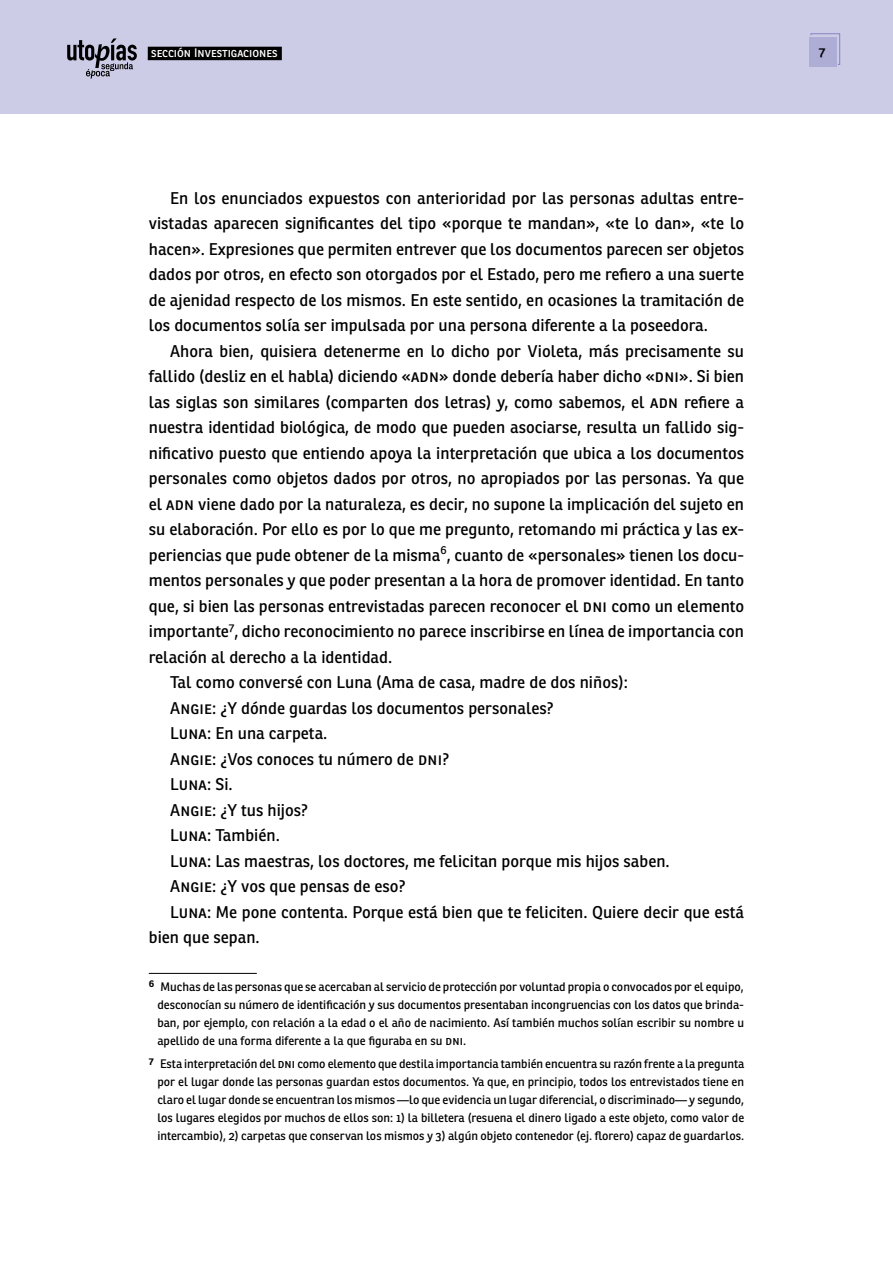
<style>
.page{position:relative;width:893px;height:1263px;background:#fff}
.page>*{position:absolute;margin:0;border:0;box-sizing:border-box;transform-origin:0 0}
.t1{font:16.5px/25.5px "Ronnia";color:#000;text-align:justify}
.t2{font:600 13.2px "Ronnia";color:#000}
.t3{font:12px/18px "Ronnia";color:#000;text-align:justify}
.t4{font:12px "Ronnia";color:#fff}
</style>
<div class="page">
<div style="left:0;top:0;width:893px;height:113px;background:#cccce6"></div>
<div style="left:809px;top:38px;width:27px;height:29px;background:#adadd6"></div>
<svg style="left:810px;top:33px;width:30px;height:32px"></svg>
<svg style="left:67px;top:38px;width:70px;height:41px"></svg>
<div style="left:148px;top:47px;width:134px;height:13px;background:#000"></div>
<hr style="left:149px;top:973px;width:108px;height:1px;background:#000">
<p class="t4" style="left:151px;top:46px;width:128px">sección Investigaciones</p>
<p class="t2" style="left:819px;top:44px;width:8px">7</p>
<p class="t1" style="left:149px;top:185px;width:597px;text-indent:21px">En los enunciados expuestos con anterioridad por las personas adultas entre&shy;vistadas aparecen significantes del tipo «porque te mandan», «te lo dan», «te lo hacen». Expresiones que permiten entrever que los documentos parecen ser objetos dados por otros, en efecto son otorgados por el Estado, pero me refiero a una suerte de ajenidad respecto de los mismos. En este sentido, en ocasiones la tramitación de los documentos solía ser impulsada por una persona diferente a la poseedora.</p>
<p class="t1" style="left:170px;top:338px;width:576px">Ahora bien, quisiera detenerme en lo dicho por Violeta, más precisamente su</p>
<p class="t1" style="left:149px;top:364px;width:597px">fallido (desliz en el habla) diciendo «adn» donde debería haber dicho «dni». Si bien</p>
<p class="t1" style="left:149px;top:389px;width:597px">las siglas son similares (comparten dos letras) y, como sabemos, el adn refiere a</p>
<p class="t1" style="left:149px;top:415px;width:597px">nuestra identidad biológica, de modo que pueden asociarse, resulta un fallido sig-</p>
<p class="t1" style="left:149px;top:440px;width:597px">nificativo puesto que entiendo apoya la interpretación que ubica a los documentos</p>
<p class="t1" style="left:149px;top:465px;width:597px">personales como objetos dados por otros, no apropiados por las personas. Ya que</p>
<p class="t1" style="left:149px;top:491px;width:597px">el adn viene dado por la naturaleza, es decir, no supone la implicación del sujeto en</p>
<p class="t1" style="left:149px;top:516px;width:597px">su elaboración. Por ello es por lo que me pregunto, retomando mi práctica y las ex-</p>
<p class="t1" style="left:149px;top:542px;width:597px">periencias que pude obtener de la misma<sup>6</sup>, cuanto de «personales» tienen los docu-</p>
<p class="t1" style="left:149px;top:568px;width:597px">mentos personales y que poder presentan a la hora de promover identidad. En tanto</p>
<p class="t1" style="left:149px;top:593px;width:597px">que, si bien las personas entrevistadas parecen reconocer el dni como un elemento</p>
<p class="t1" style="left:149px;top:619px;width:597px">importante<sup>7</sup>, dicho reconocimiento no parece inscribirse en línea de importancia con</p>
<p class="t1" style="left:149px;top:644px;width:245px">relación al derecho a la identidad.</p>
<p class="t1" style="left:170px;top:670px;width:459px">Tal como conversé con Luna (Ama de casa, madre de dos niños):</p>
<p class="t1" style="left:170px;top:695px;width:385px">Angie: ¿Y dónde guardas los documentos personales?</p>
<p class="t1" style="left:170px;top:721px;width:159px">Luna: En una carpeta.</p>
<p class="t1" style="left:170px;top:746px;width:281px">Angie: ¿Vos conoces tu número de dni?</p>
<p class="t1" style="left:170px;top:772px;width:64px">Luna: Si.</p>
<p class="t1" style="left:170px;top:797px;width:140px">Angie: ¿Y tus hijos?</p>
<p class="t1" style="left:170px;top:823px;width:111px">Luna: También.</p>
<p class="t1" style="left:170px;top:848px;width:501px">Luna: Las maestras, los doctores, me felicitan porque mis hijos saben.</p>
<p class="t1" style="left:170px;top:873px;width:237px">Angie: ¿Y vos que pensas de eso?</p>
<p class="t1" style="left:170px;top:899px;width:575px">Luna: Me pone contenta. Porque está bien que te feliciten. Quiere decir que está</p>
<p class="t1" style="left:149px;top:924px;width:113px">bien que sepan.</p>
<p class="t3" style="left:157px;top:978px;width:588px;text-indent:-9px"><sup>6</sup> Muchas de las personas que se acercaban al servicio de protección por voluntad propia o convocados por el equipo, desconocían su número de identificación y sus documentos presentaban incongruencias con los datos que brinda&shy;ban, por ejemplo, con relación a la edad o el año de nacimiento. Así también muchos solían escribir su nombre u apellido de una forma diferente a la que figuraba en su dni.</p>
<p class="t3" style="left:157px;top:1054px;width:589px;text-indent:-8px"><sup>7</sup> Esta interpretación del dni como elemento que destila importancia también encuentra su razón frente a la pregunta por el lugar donde las personas guardan estos documentos. Ya que, en principio, todos los entrevistados tiene en claro el lugar donde se encuentran los mismos —lo que evidencia un lugar diferencial, o discriminado— y segundo, los lugares elegidos por muchos de ellos son: 1) la billetera (resuena el dinero ligado a este objeto, como valor de intercambio), 2) carpetas que conservan los mismos y 3) algún objeto contenedor (ej. florero) capaz de guardarlos.</p>
</div>
